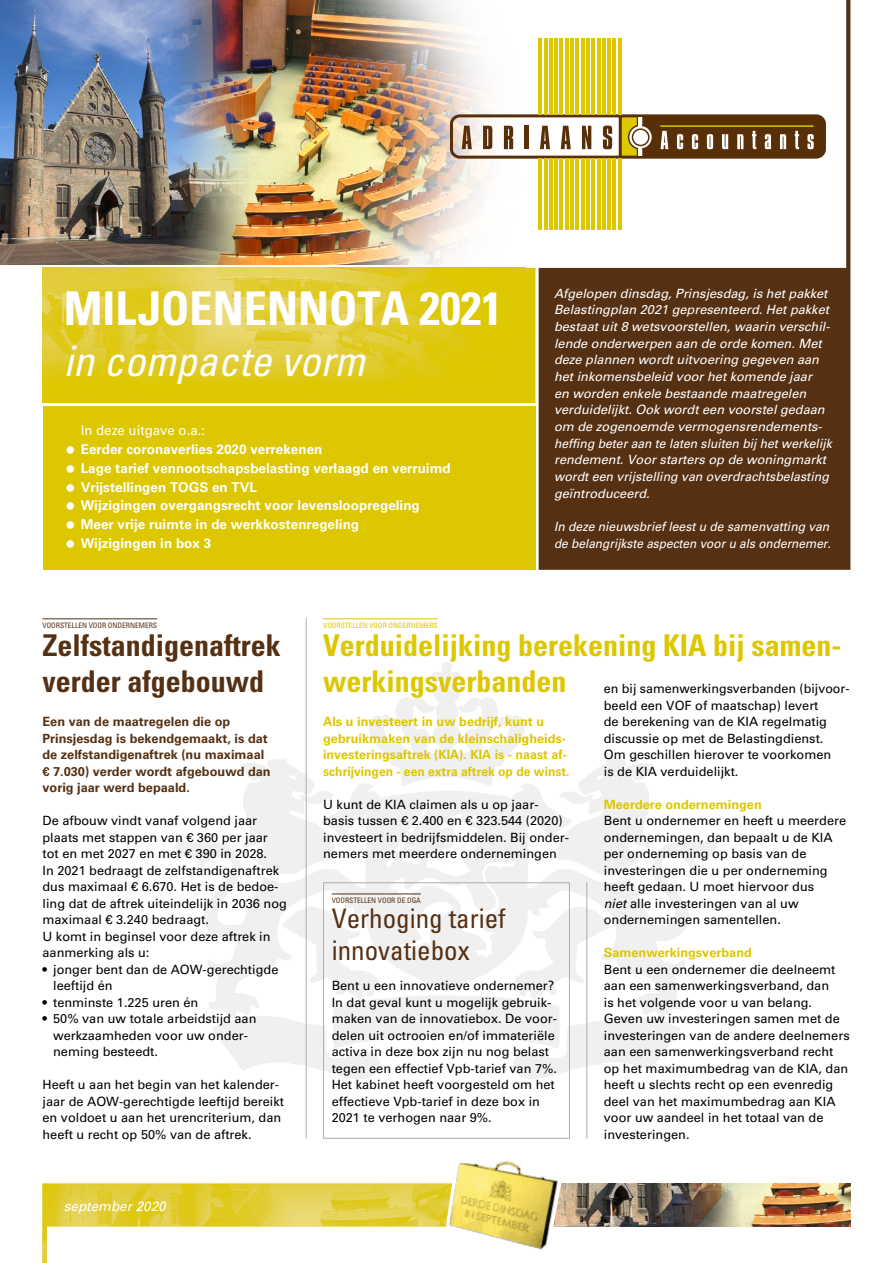
<style>
.page{position:relative;width:893px;height:1263px;background:#fff}
.page>*{position:absolute;margin:0;border:0;box-sizing:border-box;transform-origin:0 0}
.t1{font:700 condensed 46.5px "Univers LT Std";color:#fff}
.t2{font:italic condensed 42px "Univers LT Std";color:#fff}
.t3{font:700 condensed 30px/36px "Univers LT Std";color:#ddc700}
.t4{font:700 condensed 30px/36px "Univers LT Std";color:#563013}
.t5{font:condensed 27px/32.4px "Univers LT Std";color:#563013}
.t6{font:700 13.5px/18.8px "Univers LT Std";color:#fff}
.t7{font:13.5px "Univers";color:#fff}
.t8{font:italic 13.5px "Univers";color:#fff}
.t9{font:12.75px/16.5px "Univers LT Std";color:#000}
.t10{font:italic 12.75px/16.6px "Univers LT Std";color:#fff}
.t11{font:700 12.75px/16.5px "Univers LT Std";color:#ddc700}
.t12{font:700 12.75px/16.5px "Univers LT Std";color:#563013}
.t13{font:italic 12.75px/16.6px "Univers LT Std";color:#fff;scale:.95 1}
.t14{font:condensed 7.5px "Univers LT Std";color:#563013}
.t15{font:condensed 7.5px "Univers LT Std";color:#ddc700}
.s1{font-style:italic}
</style>
<div class="page">
<div style="left:43px;top:406px;width:492px;height:164px;background:#ddc700"></div>
<svg style="left:539px;top:0;width:311px;height:570px;fill:#563013"></svg>
<img style="left:0;top:0;width:560px;height:264px">
<svg style="left:176px;top:659px;width:540px;height:424px"></svg>
<img style="left:568px;top:1183px;width:282px;height:43px">
<img style="left:43px;top:268px;width:483px;height:135px">
<svg style="left:43px;top:1183px;width:397px;height:80px"></svg>
<img style="left:440px;top:1161px;width:128px;height:89px">
<svg style="left:450px;top:113px;width:376px;height:48px"></svg>
<hr style="left:539px;top:38px;width:3px;height:76px;background:#ddc700">
<hr style="left:544px;top:38px;width:3px;height:76px;background:#ddc700">
<hr style="left:549px;top:38px;width:3px;height:76px;background:#ddc700">
<hr style="left:555px;top:38px;width:3px;height:76px;background:#ddc700">
<hr style="left:560px;top:38px;width:3px;height:76px;background:#ddc700">
<hr style="left:565px;top:38px;width:3px;height:76px;background:#ddc700">
<hr style="left:571px;top:38px;width:3px;height:76px;background:#ddc700">
<hr style="left:576px;top:38px;width:3px;height:76px;background:#ddc700">
<hr style="left:581px;top:38px;width:3px;height:76px;background:#ddc700">
<hr style="left:586px;top:38px;width:3px;height:76px;background:#ddc700">
<hr style="left:592px;top:38px;width:3px;height:76px;background:#ddc700">
<hr style="left:597px;top:38px;width:3px;height:76px;background:#ddc700">
<hr style="left:602px;top:38px;width:3px;height:76px;background:#ddc700">
<hr style="left:608px;top:38px;width:3px;height:76px;background:#ddc700">
<hr style="left:613px;top:38px;width:3px;height:76px;background:#ddc700">
<hr style="left:618px;top:38px;width:3px;height:76px;background:#ddc700">
<hr style="left:539px;top:159px;width:3px;height:71px;background:#ddc700">
<hr style="left:544px;top:159px;width:3px;height:71px;background:#ddc700">
<hr style="left:549px;top:159px;width:3px;height:71px;background:#ddc700">
<hr style="left:555px;top:159px;width:3px;height:71px;background:#ddc700">
<hr style="left:560px;top:159px;width:3px;height:71px;background:#ddc700">
<hr style="left:565px;top:159px;width:3px;height:71px;background:#ddc700">
<hr style="left:571px;top:159px;width:3px;height:71px;background:#ddc700">
<hr style="left:576px;top:159px;width:3px;height:71px;background:#ddc700">
<hr style="left:581px;top:159px;width:3px;height:71px;background:#ddc700">
<hr style="left:586px;top:159px;width:3px;height:71px;background:#ddc700">
<hr style="left:592px;top:159px;width:3px;height:71px;background:#ddc700">
<hr style="left:597px;top:159px;width:3px;height:71px;background:#ddc700">
<hr style="left:602px;top:159px;width:3px;height:71px;background:#ddc700">
<hr style="left:608px;top:159px;width:3px;height:71px;background:#ddc700">
<hr style="left:613px;top:159px;width:3px;height:71px;background:#ddc700">
<hr style="left:618px;top:159px;width:3px;height:71px;background:#ddc700">
<hr style="left:661px;top:125px;width:152px;height:2px;background:#ddc700">
<hr style="left:638px;top:117px;width:4px;height:39px;background:#fff">
<div style="left:632px;top:128px;width:18px;height:18px;border:2px solid #572f08;border-radius:50%"></div>
<hr style="left:43px;top:618px;width:114px;height:1px;background:#563013">
<hr style="left:323px;top:618px;width:115px;height:1px;background:#ddc700">
<div style="left:323px;top:882px;width:247px;height:256px;border:1px solid #afadaa"></div>
<hr style="left:306px;top:618px;width:1px;height:520px;background:#afadaa">
<hr style="left:586px;top:882px;width:1px;height:256px;background:#afadaa">
<hr style="left:332px;top:893px;width:89px;height:1px;background:#563013">
<h1 class="t1" style="left:64px;top:280px;width:440px">MILJOENENNOTA 2021</h1>
<h2 class="t2" style="left:64px;top:334px;width:302px">in compacte vorm</h2>
<p class="t7" style="left:81px;top:423px;width:126px">In deze uitgave o.a.:</p>
<p class="t6" style="left:81px;top:440px;width:371px">Eerder coronaverlies 2020 verrekenen<br>Lage tarief vennootschapsbelasting verlaagd en verruimd Vrijstellingen TOGS en TVL<br>Wijzigingen overgangsrecht voor levensloopregeling Meer vrije ruimte in de werkkostenregeling<br>Wijzigingen in box 3</p>
<p class="t10" style="left:554px;top:285px;width:279px">Afgelopen dinsdag, Prinsjesdag, is het pakket Belastingplan 2021 gepresenteerd. Het pakket bestaat uit 8 wetsvoorstellen, waarin verschil&shy;lende onderwerpen aan de orde komen. Met deze plannen wordt uitvoering gegeven aan het inkomensbeleid voor het komende jaar<br>en worden enkele bestaande maatregelen verduidelijkt. Ook wordt een voorstel gedaan om de zogenoemde vermogensrendements&shy;heffing beter aan te laten sluiten bij het werkelijk rendement. Voor starters op de woningmarkt wordt een vrijstelling van overdrachtsbelasting geïntroduceerd.</p>
<p class="t13" style="left:554px;top:518px;width:293px">In deze nieuwsbrief leest u de samenvatting van de belangrijkste aspecten voor u als ondernemer.</p>
<p class="t14" style="left:43px;top:620px;width:116px">VOORSTELLEN VOOR ONDERNEMERS</p>
<h3 class="t4" style="left:43px;top:627px;width:240px">Zelfstandigenaftrek verder afgebouwd</h3>
<p class="t12" style="left:43px;top:713px;width:230px">Een van de maatregelen die op<br>Prinsjesdag is bekendgemaakt, is dat de zelfstandigenaftrek (nu maximaal € 7.030) verder wordt afgebouwd dan vorig jaar werd bepaald.</p>
<p class="t9" style="left:43px;top:812px;width:246px">De afbouw vindt vanaf volgend jaar plaats met stappen van € 360 per jaar tot en met 2027 en met € 390 in 2028.<br>In 2021 bedraagt de zelfstandigenaftrek dus maximaal € 6.670. Het is de bedoe&shy;ling dat de aftrek uiteindelijk in 2036 nog maximaal € 3.240 bedraagt.<br>U komt in beginsel voor deze aftrek in aanmerking als u:</p>
<p class="t9" style="left:53px;top:961px;width:227px;text-indent:-11px">• jonger bent dan de AOW-gerechtigde leeftijd én</p>
<p class="t9" style="left:43px;top:994px;width:157px">• tenminste 1.225 uren én</p>
<p class="t9" style="left:53px;top:1010px;width:205px;text-indent:-11px">• 50% van uw totale arbeidstijd aan werkzaamheden voor uw onder&shy;neming besteedt.</p>
<p class="t9" style="left:43px;top:1076px;width:243px">Heeft u aan het begin van het kalender&shy;jaar de AOW-gerechtigde leeftijd bereikt en voldoet u aan het urencriterium, dan heeft u recht op 50% van de aftrek.</p>
<p class="t8" style="left:64px;top:1198px;width:104px">september 2020</p>
<p class="t15" style="left:323px;top:620px;width:116px">VOORSTELLEN VOOR ONDERNEMERS</p>
<h3 class="t3" style="left:323px;top:627px;width:520px">Verduidelijking berekening KIA bij samen&shy;werkingsverbanden</h3>
<p class="t9" style="left:604px;top:680px;width:247px">en bij samenwerkingsverbanden (bijvoor&shy;beeld een VOF of maatschap) levert<br>de berekening van de KIA regelmatig discussie op met de Belastingdienst.<br>Om geschillen hierover te voorkomen<br>is de KIA verduidelijkt.</p>
<p class="t11" style="left:604px;top:796px;width:159px">Meerdere ondernemingen</p>
<p class="t9" style="left:604px;top:812px;width:244px">Bent u ondernemer en heeft u meerdere ondernemingen, dan bepaalt u de KIA per onderneming op basis van de investeringen die u per onderneming heeft gedaan. U moet hiervoor dus<br><span class="s1">niet</span> alle investeringen van al uw ondernemingen samentellen.</p>
<p class="t11" style="left:604px;top:944px;width:150px">Samenwerkingsverband</p>
<p class="t9" style="left:604px;top:961px;width:247px">Bent u een ondernemer die deelneemt aan een samenwerkingsverband, dan<br>is het volgende voor u van belang.<br>Geven uw investeringen samen met de investeringen van de andere deelnemers aan een samenwerkingsverband recht op het maximumbedrag van de KIA, dan heeft u slechts recht op een evenredig deel van het maximumbedrag aan KIA voor uw aandeel in het totaal van de investeringen.</p>
<p class="t11" style="left:323px;top:713px;width:248px">Als u investeert in uw bedrijf, kunt u gebruikmaken van de kleinschaligheids&shy;investeringsaftrek (KIA). KIA is - naast af&shy;schrijvingen - een extra aftrek op de winst.</p>
<p class="t9" style="left:323px;top:796px;width:247px">U kunt de KIA claimen als u op jaar&shy;basis tussen € 2.400 en € 323.544 (2020) investeert in bedrijfsmiddelen. Bij onder&shy;nemers met meerdere ondernemingen</p>
<p class="t14" style="left:332px;top:895px;width:91px">VOORSTELLEN VOOR DE DGA</p>
<h3 class="t5" style="left:332px;top:902px;width:175px">Verhoging tarief innovatiebox</h3>
<p class="t9" style="left:332px;top:977px;width:227px">Bent u een innovatieve ondernemer?<br>In dat geval kunt u mogelijk gebruik&shy;maken van de innovatiebox. De voor&shy;delen uit octrooien en/of immateriële activa in deze box zijn nu nog belast tegen een effectief Vpb-tarief van 7%.<br>Het kabinet heeft voorgesteld om het effectieve Vpb-tarief in deze box in 2021 te verhogen naar 9%.</p>
</div>
